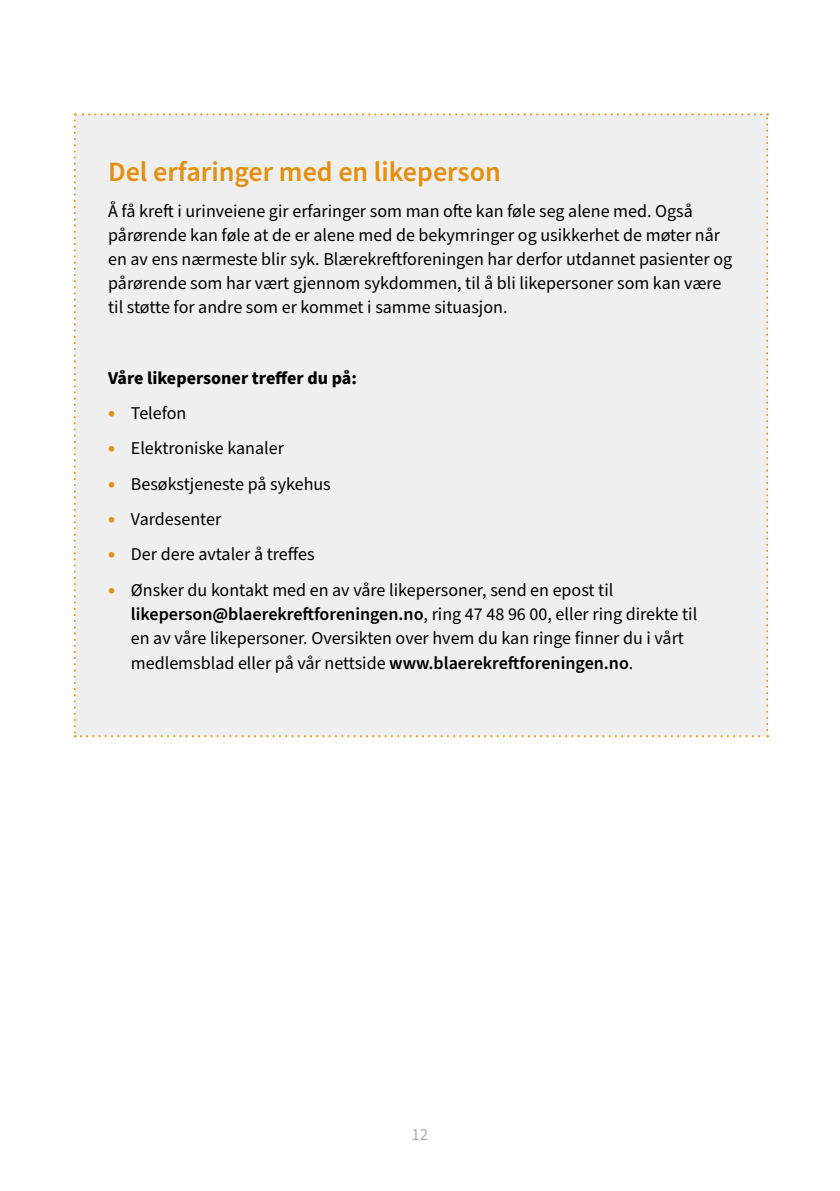
<style>
.page{position:relative;width:840px;height:1191px;background:#fff}
.page>*{position:absolute;margin:0;border:0;box-sizing:border-box;transform-origin:0 0}
.t1{font:600 28px "Source Sans Pro";color:#e48f0f}
.t2{font:18px/24px "Source Sans Pro";color:#000}
.t3{font:700 18px "Source Sans Pro";color:#000}
.t4{font:17px "Source Sans Pro";color:#acacac}
.s1{font-weight:700;font-size:20px;color:#e48f0f}
.s2{font-weight:600}
</style>
<div class="page">
<div style="left:74px;top:113px;width:693px;height:624px;background:#efefef"></div>
<h1 class="t1" style="left:108px;top:153px;width:394px">Del erfaringer med en likeperson</h1>
<p class="t2" style="left:108px;top:199px;width:625px">Å få kreft i urinveiene gir erfaringer som man ofte kan føle seg alene med. Også pårørende kan føle at de er alene med de bekymringer og usikkerhet de møter når en av ens nærmeste blir syk. Blærekreftforeningen har derfor utdannet pasienter og pårørende som har vært gjennom sykdommen, til å bli likepersoner som kan være til støtte for andre som er kommet i samme situasjon.</p>
<p class="t3" style="left:108px;top:365px;width:250px">Våre likepersoner treffer du på:</p>
<p class="t2" style="left:108px;top:401px;width:80px"><span class="s1">•</span> Telefon</p>
<p class="t2" style="left:108px;top:437px;width:177px"><span class="s1">•</span> Elektroniske kanaler</p>
<p class="t2" style="left:108px;top:472px;width:224px"><span class="s1">•</span> Besøkstjeneste på sykehus</p>
<p class="t2" style="left:108px;top:507px;width:114px"><span class="s1">•</span> Vardesenter</p>
<p class="t2" style="left:108px;top:543px;width:208px"><span class="s1">•</span> Der dere avtaler å treffes</p>
<p class="t2" style="left:131px;top:578px;width:567px;text-indent:-23px"><span class="s1">•</span> Ønsker du kontakt med en av våre likepersoner, send en epost til <span class="s2">likeperson@blaerekreftforeningen.no</span>, ring 47 48 96 00, eller ring direkte til en av våre likepersoner. Oversikten over hvem du kan ringe finner du i vårt medlemsblad eller på vår nettside <span class="s2">www.blaerekreftforeningen.no</span>.</p>
<p class="t4" style="left:411px;top:1123px;width:18px">12</p>
</div>
